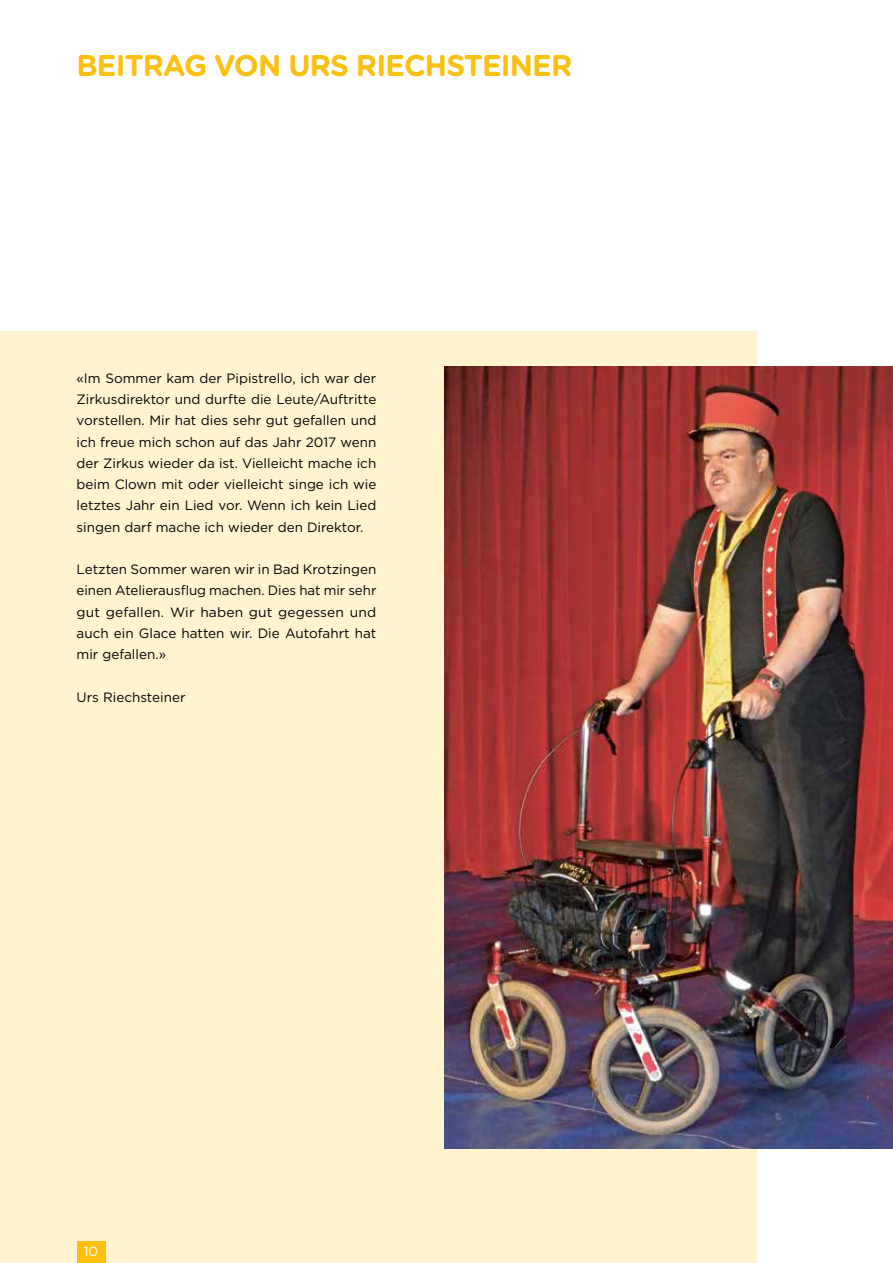
<style>
.page{position:relative;width:893px;height:1263px;background:#fff}
.page>*{position:absolute;margin:0;border:0;box-sizing:border-box;transform-origin:0 0}
.t1{font:700 30px "Gotham Rounded";letter-spacing:-.03em;color:#fcc012}
.t2{font:13.5px/21.3px "Gotham";color:#000;text-align:justify}
.t3{font:13.5px "Gotham Rounded";color:#fff}
</style>
<div class="page">
<div style="left:0;top:332px;width:757px;height:931px;background:#fff3d0"></div>
<div style="left:77px;top:1242px;width:28px;height:21px;background:#fcc012"></div>
<img style="left:444px;top:367px;width:449px;height:781px">
<h1 class="t1" style="left:77px;top:44px;width:497px">BEITRAG VON URS RIECHSTEINER</h1>
<p class="t2" style="left:77px;top:367px;width:301px">«Im Sommer kam der Pipistrello, ich war der Zirkusdirektor und durfte die Leute/Auftritte vorstellen. Mir hat dies sehr gut gefallen und ich freue mich schon auf das Jahr 2017 wenn der Zirkus wieder da ist. Vielleicht mache ich beim Clown mit oder vielleicht singe ich wie letztes Jahr ein Lied vor. Wenn ich kein Lied singen darf mache ich wieder den Direktor.</p>
<p class="t2" style="left:77px;top:558px;width:301px">Letzten Sommer waren wir in Bad Krotzingen einen Atelierausflug machen. Dies hat mir sehr gut gefallen. Wir haben gut gegessen und auch ein Glace hatten wir. Die Autofahrt hat mir gefallen.»</p>
<p class="t2" style="left:77px;top:686px;width:110px">Urs Riechsteiner</p>
<p class="t3" style="left:84px;top:1242px;width:16px">10</p>
</div>
